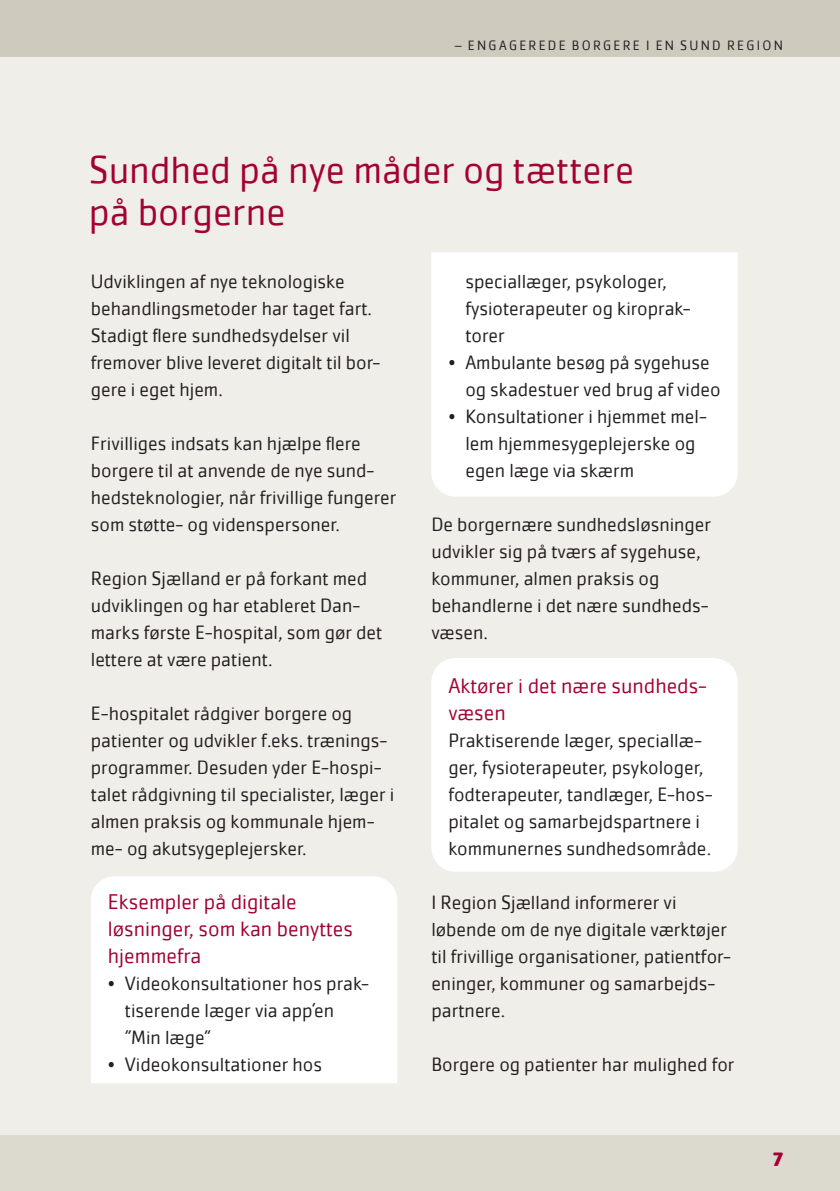
<style>
.page{position:relative;width:840px;height:1191px;background:#fff}
.page>*{position:absolute;margin:0;border:0;box-sizing:border-box;transform-origin:0 0}
.t1{font:300 40px/42px "Cachet Pro";color:#a40133}
.t2{font:300 22px/27px "Cachet Pro";color:#a40133}
.t3{font:300 20px/27px "Cachet Pro";color:#231f20}
.t4{font:800 20px "Cachet Pro";color:#a40133}
.t5{font:300 14px "Cachet Pro";letter-spacing:.16em;color:#231f20}
</style>
<div class="page">
<div style="left:0;top:1134px;width:839px;height:57px;background:#dcd9cf"></div>
<div style="left:0;top:51px;width:839px;height:1083px;background:#efeee9"></div>
<div style="left:0;top:0;width:839px;height:57px;background:#cfcabe"></div>
<div style="left:91px;top:876px;width:306px;height:207px;background:#fff"></div>
<div style="left:431px;top:252px;width:306px;height:244px;background:#fff"></div>
<div style="left:431px;top:658px;width:306px;height:213px;background:#fff;border-radius:24px"></div>
<p class="t5" style="left:454px;top:37px;width:329px">– ENGAGEREDE BORGERE I EN SUND REGION</p>
<h1 class="t1" style="left:89px;top:149px;width:546px">Sundhed på nye måder og tættere på borgerne</h1>
<p class="t3" style="left:91px;top:268px;width:291px">Udviklingen af nye teknologiske behandlingsmetoder har taget fart.<br>Stadigt flere sundhedsydelser vil fremover blive leveret digitalt til bor&shy;gere i eget hjem.</p>
<p class="t3" style="left:91px;top:430px;width:307px">Frivilliges indsats kan hjælpe flere borgere til at anvende de nye sund&shy;hedsteknologier, når frivillige fungerer som støtte- og videnspersoner.</p>
<p class="t3" style="left:91px;top:565px;width:293px">Region Sjælland er på forkant med udviklingen og har etableret Dan&shy;marks første E-hospital, som gør det lettere at være patient.</p>
<p class="t3" style="left:91px;top:700px;width:305px">E-hospitalet rådgiver borgere og patienter og udvikler f.eks. trænings&shy;programmer. Desuden yder E-hospi&shy;talet rådgivning til specialister, læger i almen praksis og kommunale hjem&shy;me- og akutsygeplejersker.</p>
<p class="t2" style="left:108px;top:888px;width:246px">Eksempler på digitale løsninger, som kan benyttes hjemmefra</p>
<p class="t3" style="left:125px;top:970px;width:246px;text-indent:-17px">• Videokonsultationer hos prak&shy;tiserende læger via app’en ”Min læge”</p>
<p class="t3" style="left:108px;top:1051px;width:216px">• Videokonsultationer hos</p>
<p class="t3" style="left:465px;top:268px;width:227px">speciallæger, psykologer, fysioterapeuter og kiroprak&shy;torer</p>
<p class="t3" style="left:465px;top:349px;width:257px;text-indent:-17px">• Ambulante besøg på sygehuse og skadestuer ved brug af video</p>
<p class="t3" style="left:465px;top:403px;width:243px;text-indent:-17px">• Konsultationer i hjemmet mel&shy;lem hjemmesygeplejerske og egen læge via skærm</p>
<p class="t3" style="left:431px;top:511px;width:281px">De borgernære sundhedsløsninger udvikler sig på tværs af sygehuse, kommuner, almen praksis og behandlerne i det nære sundheds&shy;væsen.</p>
<p class="t2" style="left:448px;top:672px;width:260px">Aktører i det nære sundheds&shy;væsen</p>
<p class="t3" style="left:448px;top:727px;width:264px">Praktiserende læger, speciallæ&shy;ger, fysioterapeuter, psykologer, fodterapeuter, tandlæger, E-hos&shy;pitalet og samarbejdspartnere i kommunernes sundhedsområde.</p>
<p class="t3" style="left:431px;top:889px;width:301px">I Region Sjælland informerer vi løbende om de nye digitale værktøjer til frivillige organisationer, patientfor&shy;eninger, kommuner og samarbejds&shy;partnere.</p>
<p class="t3" style="left:431px;top:1051px;width:304px">Borgere og patienter har mulighed for</p>
<p class="t4" style="left:772px;top:1147px;width:12px">7</p>
</div>
